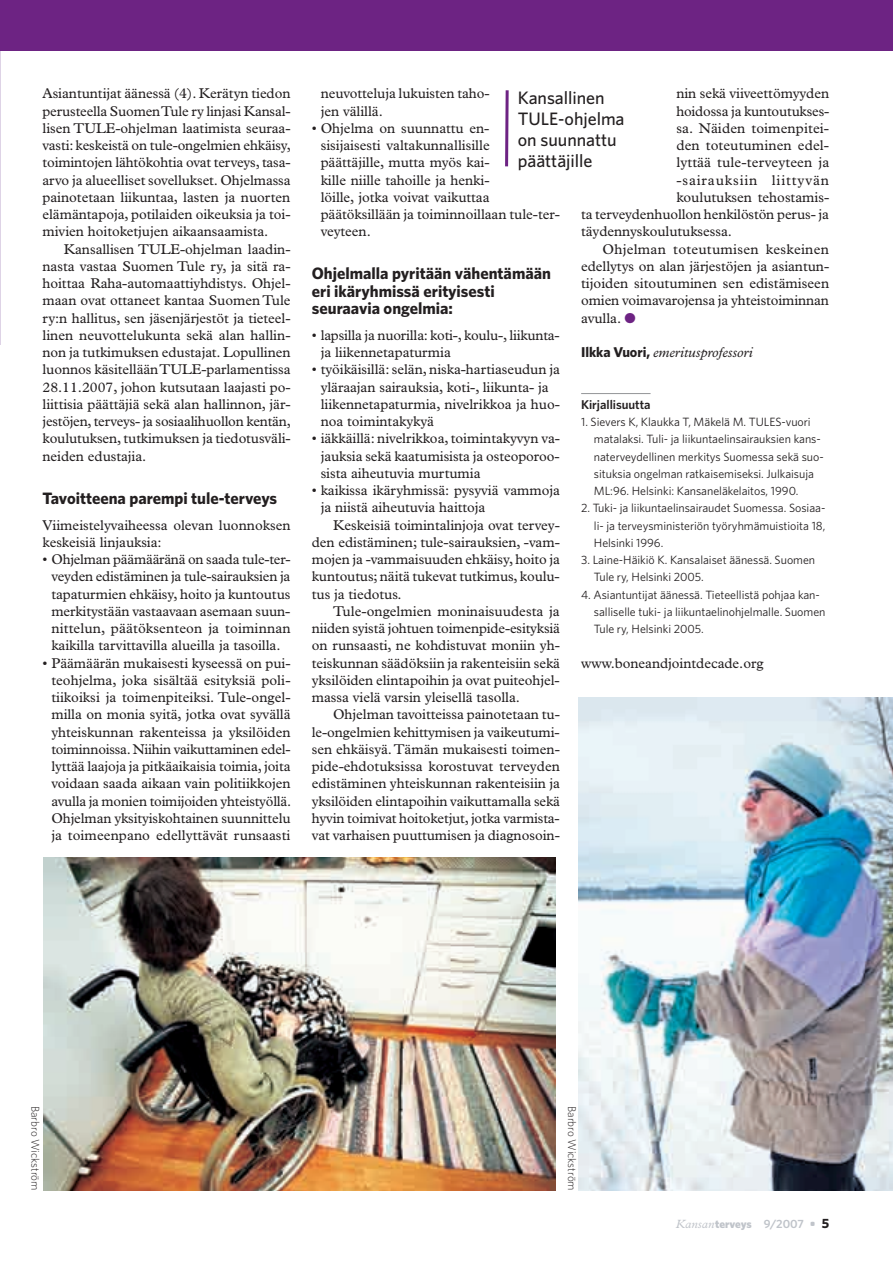
<style>
.page{position:relative;width:893px;height:1263px;background:#fff}
.page>*{position:absolute;margin:0;border:0;box-sizing:border-box;transform-origin:0 0}
.t1{font:500 18px/21px "Whitney";letter-spacing:-.005em;color:#231f20}
.t2{font:700 16.5px/17.2px "Whitney";color:#231f20}
.t3{font:14.25px/17.2px "Plantin";letter-spacing:-.005em;color:#231f20;text-align:justify}
.t4{font:14.25px "Plantin";letter-spacing:.02em;color:#231f20}
.t5{font:italic 14.25px "Plantin";letter-spacing:-.005em;color:#231f20}
.t6{font:14.25px "Plantin";letter-spacing:.06em;color:#231f20}
.t7{font:600 12.75px "Whitney";letter-spacing:-.005em;color:#231f20}
.t8{font:12px/17.2px "Whitney";letter-spacing:-.005em;color:#231f20}
.t9{font:300 11.25px "Whitney";color:#231f20}
.t10{font:900 11.25px "Whitney";letter-spacing:-.01em;color:#c0c4ca}
.s1{color:#6d2383}
.s2{font-family:"Whitney";font-weight:700;font-style:normal}
.s3{font-family:"Plantin";font-weight:400;font-style:italic;font-size:12px}
.s4{font-weight:600;font-size:12px}
.s5{font-weight:700;font-size:12px}
.s6{font-weight:700;font-size:13.5px;color:#231f20}
</style>
<div class="page">
<hr style="left:0;top:51px;width:1px;height:294px;background:#ded3e6">
<div style="left:0;top:0;width:893px;height:50px;background:#6d2383"></div>
<img style="left:579px;top:697px;width:314px;height:494px">
<img style="left:43px;top:858px;width:512px;height:333px">
<hr style="left:581px;top:393px;width:70px;height:1px;background:#939598">
<svg style="left:505px;top:90px;width:4px;height:77px"></svg>
<p class="t3" style="left:43px;top:85px;width:250px">Asiantuntijat äänessä (4). Kerätyn tiedon perusteella Suomen Tule ry linjasi Kansal&shy;lisen Tule</p>
<p class="t3" style="left:115px;top:119px;width:177px">-ohjelman laatimista seuraa-</p>
<p class="t3" style="left:43px;top:137px;width:250px">vasti: keskeistä on tule-ongelmien ehkäisy,</p>
<p class="t3" style="left:43px;top:154px;width:250px">toimintojen lähtökohtia ovat terveys, tasa-</p>
<p class="t3" style="left:43px;top:171px;width:250px">arvo ja alueelliset sovellukset. Ohjelmassa</p>
<p class="t3" style="left:43px;top:188px;width:249px">painotetaan liikuntaa, lasten ja nuorten</p>
<p class="t3" style="left:43px;top:206px;width:250px">elämäntapoja, potilaiden oikeuksia ja toi-</p>
<p class="t3" style="left:43px;top:223px;width:227px">mivien hoitoketjujen aikaansaamista.</p>
<p class="t3" style="left:64px;top:240px;width:97px">Kansallisen Tule</p>
<p class="t3" style="left:43px;top:240px;width:250px;text-indent:138px">-ohjelman laadin&shy;nasta vastaa Suomen Tule ry, ja sitä ra&shy;hoittaa Raha-automaattiyhdistys. Ohjel&shy;maan ovat ottaneet kantaa Suomen Tule ry:n hallitus, sen jäsenjärjestöt ja tieteel&shy;linen neuvottelukunta sekä alan hallin&shy;non ja tutkimuksen edustajat. Lopullinen luonnos käsitellään Tule</p>
<p class="t3" style="left:43px;top:361px;width:250px;text-indent:159px">-parlamentissa 28.11.2007, johon kutsutaan laajasti po&shy;liittisia päättäjiä sekä alan hallinnon, jär&shy;jestöjen, terveys- ja sosiaalihuollon kentän, koulutuksen, tutkimuksen ja tiedotusväli&shy;neiden edustajia.</p>
<p class="t2" style="left:43px;top:489px;width:236px">Tavoitteena parempi tule-terveys</p>
<p class="t3" style="left:43px;top:516px;width:249px">Viimeistelyvaiheessa olevan luonnoksen keskeisiä linjauksia:</p>
<p class="t3" style="left:51px;top:551px;width:241px;text-indent:-9px">• Ohjelman päämääränä on saada tule-ter&shy;veyden edistäminen ja tule-sairauksien ja tapaturmien ehkäisy, hoito ja kuntoutus merkitystään vastaavaan asemaan suun&shy;nittelun, päätöksenteon ja toiminnan kaikilla tarvittavilla alueilla ja tasoilla.</p>
<p class="t3" style="left:51px;top:654px;width:241px;text-indent:-9px">• Päämäärän mukaisesti kyseessä on pui&shy;teohjelma, joka sisältää esityksiä poli&shy;tiikoiksi ja toimenpiteiksi. Tule-ongel&shy;milla on monia syitä, jotka ovat syvällä yhteiskunnan rakenteissa ja yksilöiden toiminnoissa. Niihin vaikuttaminen edel&shy;lyttää laajoja ja pitkäaikaisia toimia, joita voidaan saada aikaan vain politiikkojen avulla ja monien toimijoiden yhteistyöllä.<br>Ohjelman yksityiskohtainen suunnittelu ja toimeenpano edellyttävät runsaasti</p>
<p class="t3" style="left:321px;top:85px;width:170px">neuvotteluja lukuisten taho&shy;jen välillä.</p>
<p class="t3" style="left:321px;top:119px;width:241px;text-align:left;text-indent:-9px">• Ohjelma on suunnattu en-<br>sisijaisesti valtakunnallisille<br>päättäjille, mutta myös kai-<br>kille niille tahoille ja henki-<br>löille, jotka voivat vaikuttaa päätöksillään ja toiminnoillaan tule-ter&shy;veyteen.</p>
<p class="t2" style="left:312px;top:265px;width:241px">Ohjelmalla pyritään vähentämään eri ikäryhmissä erityisesti seuraavia ongelmia:</p>
<p class="t3" style="left:321px;top:326px;width:240px;text-indent:-9px">• lapsilla ja nuorilla: koti-, koulu-, liikunta&shy;ja liikennetapaturmia</p>
<p class="t3" style="left:321px;top:361px;width:241px;text-align:left;text-indent:-9px">• työikäisillä: selän, niska-hartiaseudun ja yläraajan sairauksia, koti-, liikunta- ja liikennetapaturmia, nivelrikkoa ja huo&shy;noa toimintakykyä</p>
<p class="t3" style="left:321px;top:430px;width:241px;text-indent:-9px">• iäkkäillä: nivelrikkoa, toimintakyvyn va&shy;jauksia sekä kaatumisista ja osteoporoo&shy;sista aiheutuvia murtumia</p>
<p class="t3" style="left:321px;top:482px;width:241px;text-indent:-9px">• kaikissa ikäryhmissä: pysyviä vammoja ja niistä aiheutuvia haittoja</p>
<p class="t3" style="left:312px;top:516px;width:250px;text-indent:21px">Keskeisiä toimintalinjoja ovat tervey&shy;den edistäminen; tule-sairauksien, -vam&shy;mojen ja -vammaisuuden ehkäisy, hoito ja kuntoutus; näitä tukevat tutkimus, koulu&shy;tus ja tiedotus.</p>
<p class="t3" style="left:312px;top:602px;width:250px;text-indent:21px">Tule-ongelmien moninaisuudesta ja niiden syistä johtuen toimenpide-esityksiä on runsaasti, ne kohdistuvat moniin yh&shy;teiskunnan säädöksiin ja rakenteisiin sekä yksilöiden elintapoihin ja ovat puiteohjel&shy;massa vielä varsin yleisellä tasolla.</p>
<p class="t3" style="left:312px;top:706px;width:250px;text-indent:21px">Ohjelman tavoitteissa painotetaan tu&shy;le-ongelmien kehittymisen ja vaikeutumi&shy;sen ehkäisyä. Tämän mukaisesti toimen&shy;pide-ehdotuksissa korostuvat terveyden edistäminen yhteiskunnan rakenteisiin ja yksilöiden elintapoihin vaikuttamalla sekä hyvin toimivat hoitoketjut, jotka varmista&shy;vat varhaisen puuttumisen ja diagnosoin-</p>
<p class="t3" style="left:676px;top:85px;width:154px">nin sekä viiveettömyyden</p>
<p class="t3" style="left:676px;top:102px;width:154px">hoidossa ja kuntoutukses-</p>
<p class="t3" style="left:676px;top:119px;width:154px">sa. Näiden toimenpitei-</p>
<p class="t3" style="left:676px;top:137px;width:154px">den toteutuminen edel-</p>
<p class="t3" style="left:676px;top:154px;width:154px">lyttää tule-terveyteen ja</p>
<p class="t6" style="left:676px;top:172px;width:154px">-sairauksiin liittyvän</p>
<p class="t3" style="left:676px;top:188px;width:154px">koulutuksen tehostamis-</p>
<p class="t3" style="left:581px;top:206px;width:249px">ta terveydenhuollon henkilöstön perus- ja</p>
<p class="t3" style="left:581px;top:223px;width:152px">täydennyskoulutuksessa.</p>
<p class="t4" style="left:602px;top:241px;width:228px">Ohjelman toteutumisen keskeinen</p>
<p class="t3" style="left:581px;top:257px;width:250px">edellytys on alan järjestöjen ja asiantun-</p>
<p class="t3" style="left:581px;top:275px;width:250px">tijoiden sitoutuminen sen edistämiseen</p>
<p class="t3" style="left:581px;top:292px;width:249px">omien voimavarojensa ja yhteistoiminnan</p>
<p class="t3" style="left:581px;top:309px;width:55px">avulla. <span class="s1">●</span></p>
<p class="t5" style="left:581px;top:344px;width:173px"><span class="s2">Ilkka Vuori,</span> emeritusprofessori</p>
<p class="t7" style="left:581px;top:397px;width:71px">Kirjallisuutta</p>
<p class="t8" style="left:594px;top:413px;width:231px;text-indent:-13px">1. Sievers K, Klaukka T, Mäkelä M. TULES-vuori matalaksi. Tuli- ja liikuntaelinsairauksien kans&shy;naterveydellinen merkitys Suomessa sekä suo&shy;situksia ongelman ratkaisemiseksi. Julkaisuja ML:96. Helsinki: Kansaneläkelaitos, 1990.</p>
<p class="t8" style="left:594px;top:499px;width:233px;text-align:justify;text-indent:-13px">2. Tuki- ja liikuntaelinsairaudet Suomessa. Sosiaa&shy;li- ja terveysministeriön työryhmämuistioita 18, Helsinki 1996.</p>
<p class="t8" style="left:594px;top:551px;width:223px;text-indent:-13px">3. Laine-Häikiö K. Kansalaiset äänessä. Suomen<br>Tule ry, Helsinki 2005.</p>
<p class="t8" style="left:594px;top:585px;width:233px;text-indent:-13px">4. Asiantuntijat äänessä. Tieteellistä pohjaa kan&shy;salliselle tuki- ja liikuntaelinohjelmalle. Suomen<br>Tule ry, Helsinki 2005.</p>
<p class="t3" style="left:581px;top:654px;width:184px">www.boneandjointdecade.org</p>
<p class="t1" style="left:518px;top:87px;width:108px">Kansallinen<br>TULE-ohjelma on suunnattu päättäjille</p>
<p class="t9" style="left:42px;top:1106px;width:86px;rotate:90deg">Barbro Wickström</p>
<p class="t9" style="left:579px;top:1106px;width:86px;rotate:90deg">Barbro Wickström</p>
<p class="t10" style="left:676px;top:1217px;width:155px"><span class="s3">Kansan</span>terveys <span class="s4">9/2007</span> <span class="s5">•</span> <span class="s6">5</span></p>
</div>
